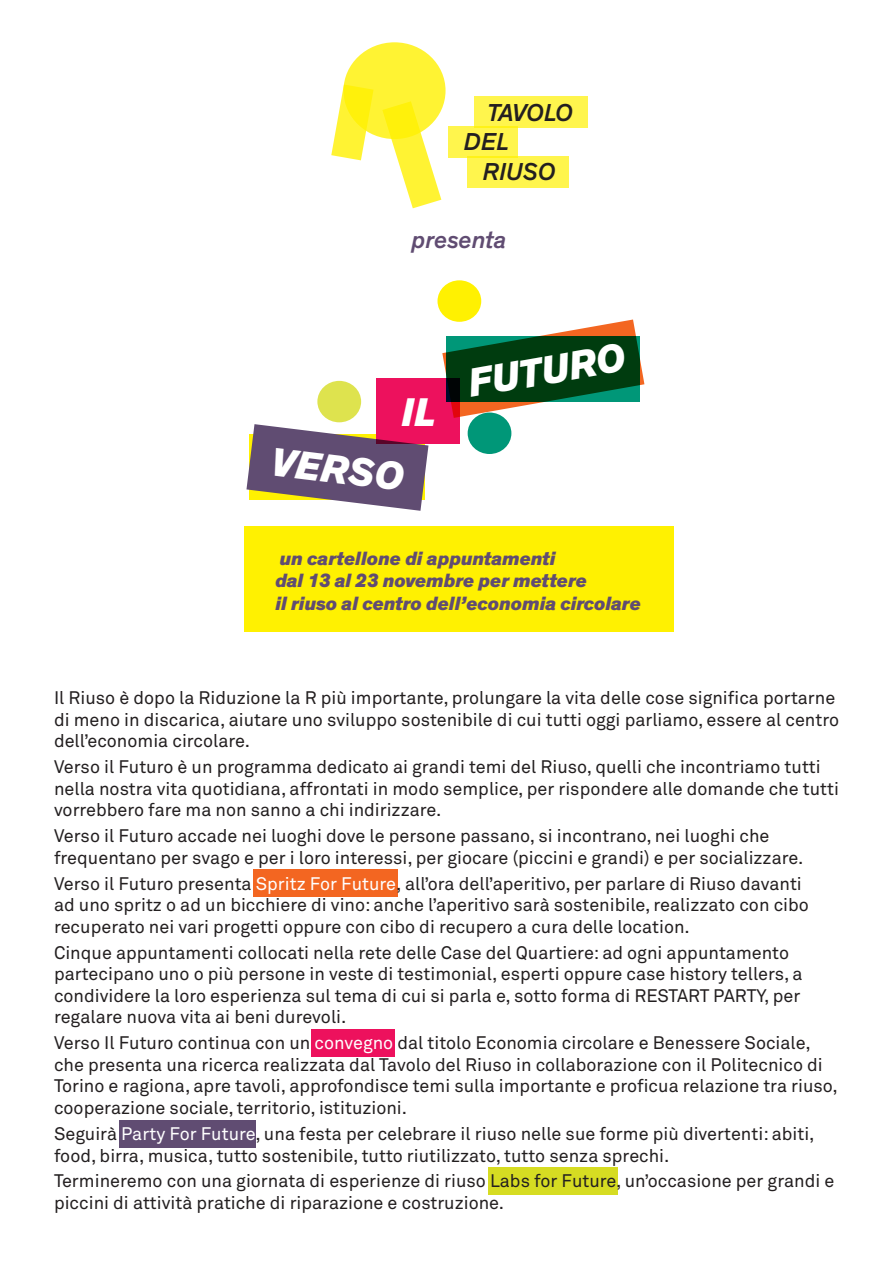
<style>
.page{position:relative;width:893px;height:1263px;background:#fff}
.page>*{position:absolute;margin:0;border:0;box-sizing:border-box;transform-origin:0 0}
.t1{font:italic 800 40.8px "Theinhardt";color:#fff}
.t2{font:italic 500 24.9px "Theinhardt";letter-spacing:.015em;color:#231f20}
.t3{font:italic 500 24.9px "Theinhardt";color:#604c72}
.t4{font:italic 800 19.65px/22.4px "Theinhardt";letter-spacing:-.01em;color:#604c72}
.t5{font:18px/21.6px "Akkurat";color:#231f20}
.s1{color:#fff}
</style>
<div class="page">
<div style="left:253px;top:870px;width:144px;height:27px;background:#f36621"></div>
<div style="left:311px;top:1029px;width:84px;height:28px;background:#ed115d"></div>
<div style="left:119px;top:1120px;width:137px;height:28px;background:#604c72"></div>
<div style="left:488px;top:1167px;width:130px;height:28px;background:#d6dc22"></div>
<svg style="left:246px;top:424px;width:182px;height:87px"></svg>
<div style="left:376px;top:378px;width:83px;height:66px;background:#ed115d"></div>
<svg style="left:442px;top:319px;width:202px;height:99px"></svg>
<svg style="left:384px;top:112px;width:57px;height:96px"></svg>
<svg style="left:343px;top:42px;width:103px;height:97px;background:#fff22f"></svg>
<svg style="left:331px;top:85px;width:42px;height:75px"></svg>
<div style="left:474px;top:96px;width:113px;height:32px;background:#fff54d"></div>
<div style="left:467px;top:156px;width:101px;height:32px;background:#fff54d"></div>
<div style="left:449px;top:126px;width:69px;height:32px;background:#fff54d"></div>
<div style="left:468px;top:412px;width:43px;height:42px;background:#009778;border-radius:50%"></div>
<div style="left:437px;top:280px;width:44px;height:42px;background:#fff101;border-radius:50%"></div>
<div style="left:317px;top:381px;width:44px;height:41px;background:#dee34e;border-radius:50%"></div>
<div style="left:244px;top:526px;width:429px;height:105px;background:#fff101"></div>
<p class="t2" style="left:487px;top:97px;width:87px">TAVOLO</p>
<p class="t2" style="left:463px;top:127px;width:46px">DEL</p>
<p class="t2" style="left:482px;top:157px;width:74px">RIUSO</p>
<p class="t3" style="left:411px;top:224px;width:96px">presenta</p>
<p class="t1" style="left:401px;top:387px;width:36px">IL</p>
<p class="t1" style="left:274px;top:436px;width:135px;rotate:7deg">VERSO</p>
<p class="t1" style="left:463px;top:359px;width:161px;rotate:-10deg">FUTURO</p>
<p class="t4" style="left:275px;top:548px;width:367px">un cartellone di appuntamenti<br>dal 13 al 23 novembre per mettere<br>il riuso al centro dell’economia circolare</p>
<p class="t5" style="left:54px;top:686px;width:786px">Il Riuso è dopo la Riduzione la R più importante, prolungare la vita delle cose significa portarne di meno in discarica, aiutare uno sviluppo sostenibile di cui tutti oggi parliamo, essere al centro dell’economia circolare.</p>
<p class="t5" style="left:54px;top:756px;width:786px">Verso il Futuro è un programma dedicato ai grandi temi del Riuso, quelli che incontriamo tutti nella nostra vita quotidiana, affrontati in modo semplice, per rispondere alle domande che tutti vorrebbero fare ma non sanno a chi indirizzare.</p>
<p class="t5" style="left:54px;top:825px;width:751px">Verso il Futuro accade nei luoghi dove le persone passano, si incontrano, nei luoghi che frequentano per svago e per i loro interessi, per giocare (piccini e grandi) e per socializzare.</p>
<p class="t5" style="left:54px;top:872px;width:756px">Verso il Futuro presenta <span class="s1">Spritz For Future</span>, all’ora dell’aperitivo, per parlare di Riuso davanti ad uno spritz o ad un bicchiere di vino: anche l’aperitivo sarà sostenibile, realizzato con cibo recuperato nei vari progetti oppure con cibo di recupero a cura delle location.</p>
<p class="t5" style="left:54px;top:941px;width:750px">Cinque appuntamenti collocati nella rete delle Case del Quartiere: ad ogni appuntamento partecipano uno o più persone in veste di testimonial, esperti oppure case history tellers, a condividere la loro esperienza sul tema di cui si parla e, sotto forma di RESTART PARTY, per regalare nuova vita ai beni durevoli.</p>
<p class="t5" style="left:54px;top:1032px;width:785px">Verso Il Futuro continua con un <span class="s1">convegno</span> dal titolo Economia circolare e Benessere Sociale, che presenta una ricerca realizzata dal Tavolo del Riuso in collaborazione con il Politecnico di Torino e ragiona, apre tavoli, approfondisce temi sulla importante e proficua relazione tra riuso, cooperazione sociale, territorio, istituzioni.</p>
<p class="t5" style="left:54px;top:1122px;width:762px">Seguirà <span class="s1">Party For Future</span>, una festa per celebrare il riuso nelle sue forme più divertenti: abiti, food, birra, musica, tutto sostenibile, tutto riutilizzato, tutto senza sprechi.</p>
<p class="t5" style="left:54px;top:1170px;width:782px">Termineremo con una giornata di esperienze di riuso Labs for Future, un’occasione per grandi e piccini di attività pratiche di riparazione e costruzione.</p>
</div>
